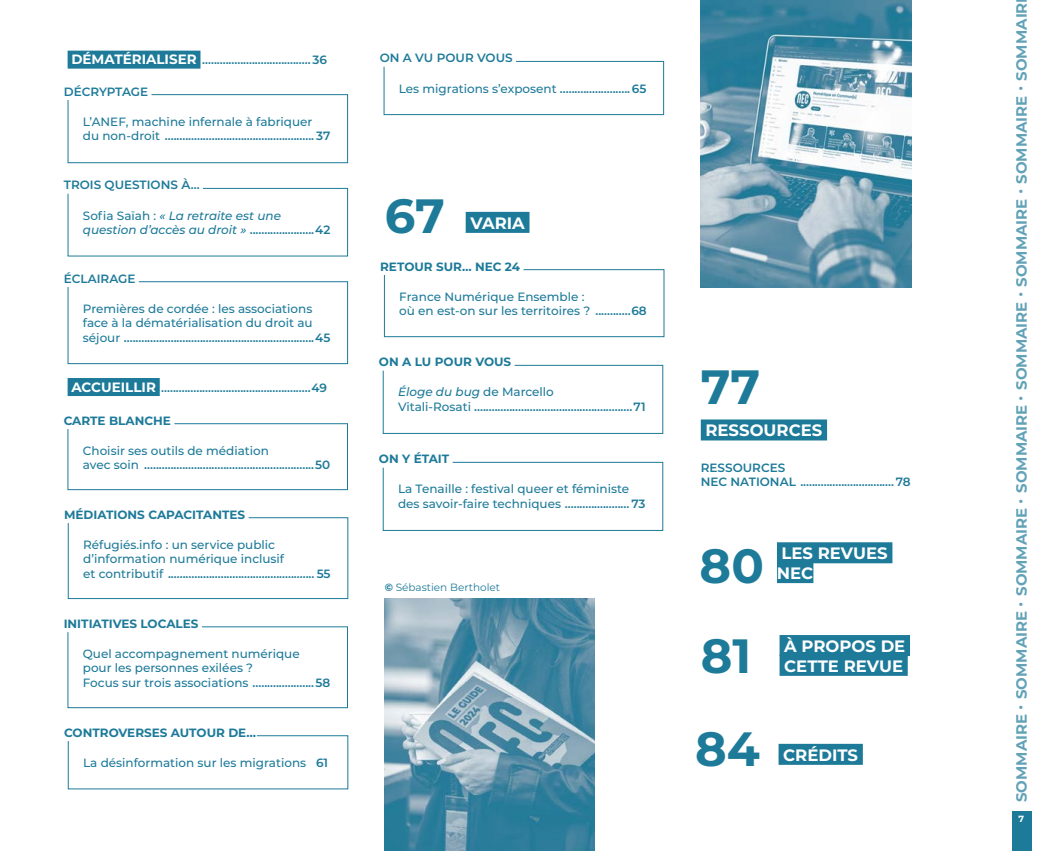
<style>
.page{position:relative;width:1063px;height:851px;background:#fff}
.page>*{position:absolute;margin:0;border:0;box-sizing:border-box;transform-origin:0 0}
.t1{font:700 48px "Montserrat";color:#1d7a99}
.t2{font:700 16.5px/19.8px "Montserrat";color:#fff}
.t3{font:700 15px "Montserrat";color:#1d7a99}
.t4{font:600 12px/14.4px "Montserrat";color:#1d7a99}
.t5{font:500 12px/14.4px "Montserrat";color:#1d7a99}
.t6{font:700 12px "Montserrat";color:#1d7a99}
.t7{font:italic 500 12px/14.4px "Montserrat";color:#1d7a99}
.t8{font:10.5px "Montserrat";color:#1d7a99}
.t9{font:700 9px "Montserrat";color:#fff}
.s1{font-weight:700;font-size:13.5px;color:#fff}
.s2{font-weight:500}
.s3{font-style:normal}
.s4{font-weight:600;font-style:normal}
.s5{font-weight:600}
.s6{font-weight:500;font-style:italic}
.s7{font-weight:700}
.s8{font-size:16.5px}
</style>
<div class="page">
<div style="left:1012px;top:810px;width:19px;height:40px;background:#1d7a99"></div>
<div style="left:68px;top:517px;width:280px;height:82px;border:1px solid #1d7a99"></div>
<div style="left:68px;top:423px;width:280px;height:67px;border:1px solid #1d7a99"></div>
<div style="left:68px;top:626px;width:280px;height:82px;border:1px solid #1d7a99"></div>
<div style="left:68px;top:51px;width:132px;height:18px;background:#1d7a99"></div>
<div style="left:68px;top:378px;width:92px;height:18px;background:#1d7a99"></div>
<div style="left:64px;top:502px;width:185px;height:21px;background:#fff"></div>
<div style="left:64px;top:408px;width:110px;height:21px;background:#fff"></div>
<div style="left:64px;top:611px;width:138px;height:21px;background:#fff"></div>
<div style="left:780px;top:635px;width:130px;height:21px;background:#1d7a99"></div>
<div style="left:780px;top:654px;width:128px;height:21px;background:#1d7a99"></div>
<div style="left:777px;top:542px;width:115px;height:21px;background:#1d7a99"></div>
<div style="left:777px;top:562px;width:36px;height:21px;background:#1d7a99"></div>
<div style="left:779px;top:743px;width:84px;height:21px;background:#1d7a99"></div>
<img style="left:700px;top:0;width:211px;height:287px">
<div style="left:68px;top:94px;width:280px;height:69px;border:1px solid #1d7a99"></div>
<div style="left:64px;top:79px;width:88px;height:21px;background:#fff"></div>
<div style="left:384px;top:61px;width:280px;height:54px;border:1px solid #1d7a99"></div>
<div style="left:380px;top:46px;width:136px;height:21px;background:#fff"></div>
<div style="left:68px;top:188px;width:280px;height:68px;border:1px solid #1d7a99"></div>
<div style="left:64px;top:173px;width:139px;height:21px;background:#fff"></div>
<div style="left:68px;top:281px;width:280px;height:83px;border:1px solid #1d7a99"></div>
<div style="left:64px;top:266px;width:75px;height:21px;background:#fff"></div>
<div style="left:384px;top:269px;width:280px;height:68px;border:1px solid #1d7a99"></div>
<div style="left:466px;top:212px;width:64px;height:21px;background:#1d7a99"></div>
<div style="left:380px;top:254px;width:144px;height:21px;background:#fff"></div>
<div style="left:383px;top:462px;width:280px;height:68px;border:1px solid #1d7a99"></div>
<div style="left:379px;top:446px;width:74px;height:21px;background:#fff"></div>
<img style="left:384px;top:599px;width:211px;height:251px">
<div style="left:701px;top:419px;width:126px;height:21px;background:#1d7a99"></div>
<p class="t4" style="left:71px;top:52px;width:257px"><span class="s1">DÉMATÉRIALISER</span> ..................................... 36</p>
<p class="t4" style="left:64px;top:84px;width:86px">DÉCRYPTAGE</p>
<p class="t4" style="left:83px;top:114px;width:249px"><span class="s2">L’ANEF, machine infernale à fabriquer du non-droit</span> ................................................... 37</p>
<p class="t4" style="left:64px;top:177px;width:137px">TROIS QUESTIONS À…</p>
<p class="t7" style="left:83px;top:207px;width:249px"><span class="s3">Sofia Saïah :</span> « La retraite est une question d’accès au droit » <span class="s4">......................42</span></p>
<p class="t4" style="left:64px;top:271px;width:73px">ÉCLAIRAGE</p>
<p class="t5" style="left:83px;top:301px;width:249px">Premières de cordée : les associations face à la dématérialisation du droit au séjour <span class="s5">.................................................................45</span></p>
<p class="t4" style="left:71px;top:379px;width:257px"><span class="s1">ACCUEILLIR</span> ...................................................49</p>
<p class="t6" style="left:64px;top:411px;width:109px">CARTE BLANCHE</p>
<p class="t4" style="left:83px;top:442px;width:249px"><span class="s2">Choisir ses outils de médiation<br>avec soin</span> ..........................................................50</p>
<p class="t6" style="left:64px;top:505px;width:183px">MÉDIATIONS CAPACITANTES</p>
<p class="t5" style="left:83px;top:536px;width:249px">Réfugiés.info : un service public d’information numérique inclusif<br>et contributif <span class="s5">.................................................. 55</span></p>
<p class="t6" style="left:64px;top:614px;width:136px">INITIATIVES LOCALES</p>
<p class="t4" style="left:380px;top:50px;width:134px">ON A VU POUR VOUS</p>
<p class="t4" style="left:399px;top:80px;width:249px"><span class="s2">Les migrations s’exposent</span> ........................65</p>
<h1 class="t1" style="left:385px;top:181px;width:62px">67</h1>
<h2 class="t2" style="left:470px;top:212px;width:56px">VARIA</h2>
<p class="t6" style="left:380px;top:258px;width:142px">RETOUR SUR… NEC 24</p>
<p class="t5" style="left:399px;top:289px;width:249px">France Numérique Ensemble :<br>où en est-on sur les territoires ? <span class="s5">............68</span></p>
<p class="t6" style="left:379px;top:353px;width:134px">ON A LU POUR VOUS</p>
<p class="t4" style="left:398px;top:384px;width:249px"><span class="s6">Éloge du bug</span> <span class="s2">de Marcello<br>Vitali-Rosati</span> ......................................................71</p>
<p class="t6" style="left:379px;top:450px;width:72px">ON Y ÉTAIT</p>
<p class="t5" style="left:398px;top:481px;width:249px">La Tenaille : festival queer et féministe des savoir-faire techniques <span class="s5">...................... 73</span></p>
<p class="t8" style="left:385px;top:580px;width:117px"><span class="s7">©</span> Sébastien Bertholet</p>
<h1 class="t1" style="left:701px;top:352px;width:61px">77</h1>
<h2 class="t2" style="left:705px;top:419px;width:118px">RESSOURCES</h2>
<p class="t4" style="left:701px;top:459px;width:211px">RESSOURCES<br>NEC NATIONAL ................................ 78</p>
<h1 class="t1" style="left:700px;top:531px;width:66px">80</h1>
<h2 class="t2" style="left:777px;top:542px;width:112px">LES REVUES<br>NEC</h2>
<p class="t5" style="left:83px;top:646px;width:249px">Quel accompagnement numérique pour les personnes exilées ?<br>Focus sur trois associations <span class="s5">.....................58</span></p>
<h1 class="t1" style="left:701px;top:621px;width:52px">81</h1>
<h2 class="t2" style="left:784px;top:635px;width:123px">À PROPOS DE<br>CETTE REVUE</h2>
<p class="t6" style="left:64px;top:723px;width:194px">CONTROVERSES AUTOUR DE…</p>
<p class="t5" style="left:83px;top:754px;width:247px">La désinformation sur les migrations <span class="s5">61</span></p>
<h1 class="t1" style="left:695px;top:714px;width:66px">84</h1>
<h2 class="t2" style="left:783px;top:743px;width:76px">CRÉDITS</h2>
<p class="t3" style="left:1011px;top:802px;width:800px;rotate:-90deg">SOMMAIRE <span class="s8">·</span> SOMMAIRE <span class="s8">·</span> SOMMAIRE <span class="s8">·</span> SOMMAIRE <span class="s8">·</span> SOMMAIRE <span class="s8">·</span> SOMMAIRE <span class="s8">·</span> SOMMAIRE <span class="s8">·</span> SOMMAIR</p>
<p class="t9" style="left:1019px;top:811px;width:7px">7</p>
</div>
